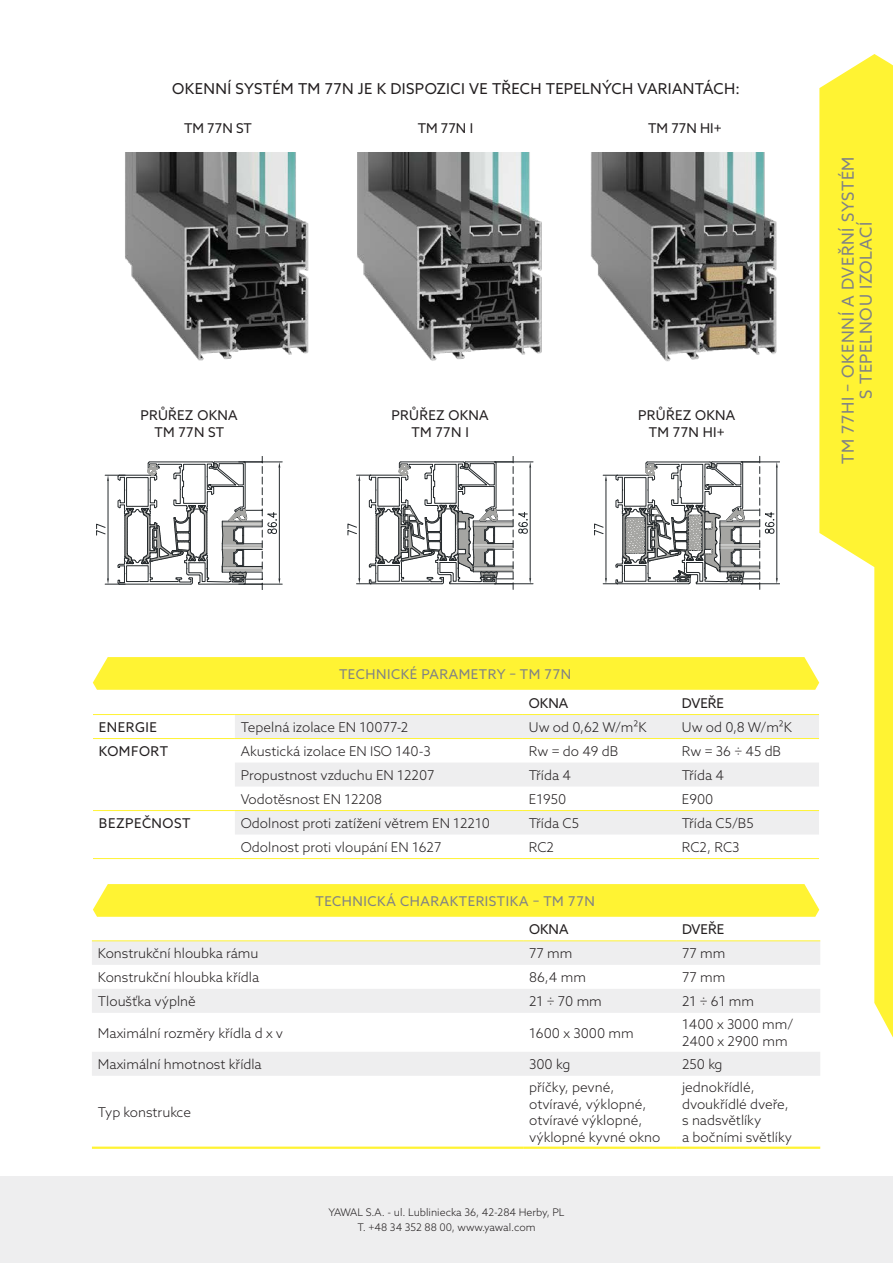
<style>
.page{position:relative;width:893px;height:1263px;background:#fff}
.page>*{position:absolute;margin:0;border:0;box-sizing:border-box;transform-origin:0 0}
.napis_na_belce_SZARY{font:16.5px/18px "Azo Sans";letter-spacing:.035em;color:#808285;text-align:center}
.zalety_systemu{font:15px "Azo Sans";letter-spacing:.02em;color:#231f20}
.dane_techniczne{font:300 13.5px/16.5px "Azo Sans";color:#231f20}
.para__techniczne_SZARY{font:13.5px "Azo Sans";letter-spacing:.04em;color:#808285}
.przekroje{font:13.5px/16.5px "Azo Sans";letter-spacing:.02em;color:#231f20;text-align:center}
.dane_techniczne_bold{font:13.5px "Azo Sans";color:#231f20}
.energia_komfort_bezpieczenstwo{font:13.5px "Azo Sans";letter-spacing:.04em;color:#231f20}
.t1{font:300 10.5px/15px "Azo Sans";color:#231f20;text-align:center}
</style>
<div class="page">
<div style="left:0;top:1176px;width:893px;height:87px;background:#eeeeef"></div>
<svg style="left:819px;top:54px;width:74px;height:984px"></svg>
<div style="left:820px;top:88px;width:73px;height:445px;background:#fff333"></div>
<svg style="left:92px;top:941px;width:728px;height:135px;fill:#eeeeef"></svg>
<hr style="left:92px;top:1146px;width:431px;height:3px;background:#fff333">
<hr style="left:523px;top:1146px;width:153px;height:3px;background:#fff333">
<hr style="left:676px;top:1146px;width:144px;height:3px;background:#fff333">
<hr style="left:92px;top:940px;width:431px;height:1px;background:#fff333">
<hr style="left:523px;top:940px;width:153px;height:1px;background:#fff333">
<hr style="left:676px;top:940px;width:144px;height:1px;background:#fff333">
<svg style="left:93px;top:884px;width:726px;height:33px;background:#fff338"></svg>
<svg style="left:235px;top:715px;width:584px;height:119px;fill:#eeeeef"></svg>
<hr style="left:93px;top:738px;width:142px;height:1px;background:#fff333">
<hr style="left:235px;top:738px;width:288px;height:1px;background:#fff333">
<hr style="left:523px;top:738px;width:153px;height:1px;background:#fff333">
<hr style="left:676px;top:738px;width:143px;height:1px;background:#fff333">
<hr style="left:93px;top:714px;width:142px;height:1px;background:#fff333">
<hr style="left:235px;top:714px;width:288px;height:1px;background:#fff333">
<hr style="left:523px;top:714px;width:153px;height:1px;background:#fff333">
<hr style="left:676px;top:714px;width:143px;height:1px;background:#fff333">
<hr style="left:93px;top:810px;width:142px;height:1px;background:#fff333">
<hr style="left:235px;top:810px;width:288px;height:1px;background:#fff333">
<hr style="left:523px;top:810px;width:153px;height:1px;background:#fff333">
<hr style="left:676px;top:810px;width:143px;height:1px;background:#fff333">
<hr style="left:93px;top:858px;width:142px;height:1px;background:#fff333">
<hr style="left:235px;top:858px;width:288px;height:1px;background:#fff333">
<hr style="left:523px;top:858px;width:153px;height:1px;background:#fff333">
<hr style="left:676px;top:858px;width:143px;height:1px;background:#fff333">
<svg style="left:93px;top:657px;width:726px;height:33px;background:#fff338"></svg>
<img style="left:125px;top:152px;width:652px;height:210px">
<svg style="left:96px;top:456px;width:186px;height:134px"></svg>
<svg style="left:347px;top:456px;width:186px;height:133px"></svg>
<svg style="left:594px;top:456px;width:186px;height:133px"></svg>
<p class="zalety_systemu" style="left:172px;top:79px;width:569px">OKENNÍ SYSTÉM TM 77N JE K DISPOZICI VE TŘECH TEPELNÝCH VARIANTÁCH:</p>
<p class="dane_techniczne_bold" style="left:184px;top:119px;width:69px">TM 77N ST</p>
<p class="dane_techniczne_bold" style="left:418px;top:119px;width:57px">TM 77N I</p>
<p class="dane_techniczne_bold" style="left:648px;top:119px;width:75px">TM 77N HI+</p>
<p class="przekroje" style="left:140px;top:407px;width:99px">PRŮŘEZ OKNA<br>TM 77N ST</p>
<p class="przekroje" style="left:392px;top:407px;width:99px">PRŮŘEZ OKNA<br>TM 77N I</p>
<p class="przekroje" style="left:638px;top:407px;width:99px">PRŮŘEZ OKNA<br>TM 77N HI+</p>
<p class="napis_na_belce_SZARY" style="left:839px;top:464px;width:309px;rotate:-90deg">TM 77HI – OKENNÍ A DVEŘNÍ SYSTÉM<br>S TEPELNOU IZOLACÍ</p>
<p class="para__techniczne_SZARY" style="left:339px;top:665px;width:234px">TECHNICKÉ PARAMETRY – TM 77N</p>
<p class="dane_techniczne_bold" style="left:529px;top:694px;width:41px">OKNA</p>
<p class="dane_techniczne_bold" style="left:682px;top:694px;width:44px">DVEŘE</p>
<p class="energia_komfort_bezpieczenstwo" style="left:99px;top:718px;width:60px">ENERGIE</p>
<p class="dane_techniczne" style="left:241px;top:718px;width:169px">Tepelná izolace EN 10077-2</p>
<p class="dane_techniczne" style="left:529px;top:718px;width:119px">Uw od 0,62 W/m²K</p>
<p class="dane_techniczne" style="left:682px;top:718px;width:112px">Uw od 0,8 W/m²K</p>
<p class="energia_komfort_bezpieczenstwo" style="left:99px;top:742px;width:71px">KOMFORT</p>
<p class="dane_techniczne" style="left:241px;top:742px;width:192px">Akustická izolace EN ISO 140-3</p>
<p class="dane_techniczne" style="left:529px;top:742px;width:91px">Rw = do 49 dB</p>
<p class="dane_techniczne" style="left:682px;top:742px;width:101px">Rw = 36 ÷ 45 dB</p>
<p class="dane_techniczne" style="left:241px;top:766px;width:195px">Propustnost vzduchu EN 12207</p>
<p class="dane_techniczne" style="left:529px;top:766px;width:44px">Třída 4</p>
<p class="dane_techniczne" style="left:682px;top:766px;width:44px">Třída 4</p>
<p class="dane_techniczne" style="left:241px;top:790px;width:143px">Vodotěsnost EN 12208</p>
<p class="dane_techniczne" style="left:529px;top:790px;width:39px">E1950</p>
<p class="dane_techniczne" style="left:682px;top:790px;width:33px">E900</p>
<p class="energia_komfort_bezpieczenstwo" style="left:99px;top:814px;width:93px">BEZPEČNOST</p>
<p class="dane_techniczne" style="left:241px;top:814px;width:251px">Odolnost proti zatížení větrem EN 12210</p>
<p class="dane_techniczne" style="left:529px;top:814px;width:52px">Třída C5</p>
<p class="dane_techniczne" style="left:682px;top:814px;width:73px">Třída C5/B5</p>
<p class="dane_techniczne" style="left:241px;top:838px;width:202px">Odolnost proti vloupání EN 1627</p>
<p class="dane_techniczne" style="left:529px;top:838px;width:27px">RC2</p>
<p class="dane_techniczne" style="left:682px;top:838px;width:59px">RC2, RC3</p>
<p class="para__techniczne_SZARY" style="left:315px;top:892px;width:281px">TECHNICKÁ CHARAKTERISTIKA – TM 77N</p>
<p class="dane_techniczne_bold" style="left:529px;top:920px;width:41px">OKNA</p>
<p class="dane_techniczne_bold" style="left:682px;top:920px;width:44px">DVEŘE</p>
<p class="dane_techniczne" style="left:98px;top:945px;width:162px">Konstrukční hloubka rámu</p>
<p class="dane_techniczne" style="left:529px;top:945px;width:45px">77 mm</p>
<p class="dane_techniczne" style="left:682px;top:945px;width:45px">77 mm</p>
<p class="dane_techniczne" style="left:98px;top:969px;width:163px">Konstrukční hloubka křídla</p>
<p class="dane_techniczne" style="left:529px;top:969px;width:58px">86,4 mm</p>
<p class="dane_techniczne" style="left:682px;top:969px;width:45px">77 mm</p>
<p class="dane_techniczne" style="left:98px;top:993px;width:99px">Tloušťka výplně</p>
<p class="dane_techniczne" style="left:529px;top:993px;width:74px">21 ÷ 70 mm</p>
<p class="dane_techniczne" style="left:682px;top:993px;width:73px">21 ÷ 61 mm</p>
<p class="dane_techniczne" style="left:98px;top:1024px;width:187px">Maximální rozměry křídla d x v</p>
<p class="dane_techniczne" style="left:529px;top:1024px;width:106px">1600 x 3000 mm</p>
<p class="dane_techniczne" style="left:682px;top:1016px;width:113px">1400 x 3000 mm/<br>2400 x 2900 mm</p>
<p class="dane_techniczne" style="left:98px;top:1056px;width:165px">Maximální hmotnost křídla</p>
<p class="dane_techniczne" style="left:529px;top:1056px;width:43px">300 kg</p>
<p class="dane_techniczne" style="left:682px;top:1056px;width:42px">250 kg</p>
<p class="dane_techniczne" style="left:98px;top:1104px;width:95px">Typ konstrukce</p>
<p class="dane_techniczne" style="left:529px;top:1079px;width:133px">příčky, pevné, otvíravé, výklopné, otvíravé výklopné, výklopné kyvné okno</p>
<p class="dane_techniczne" style="left:682px;top:1079px;width:112px">jednokřídlé, dvoukřídlé dveře, s nadsvětlíky<br>a bočními světlíky</p>
<p class="t1" style="left:328px;top:1205px;width:238px">YAWAL S.A. - ul. Lubliniecka 36, 42-284 Herby, PL<br>T. +48 34 352 88 00, www.yawal.com</p>
</div>
